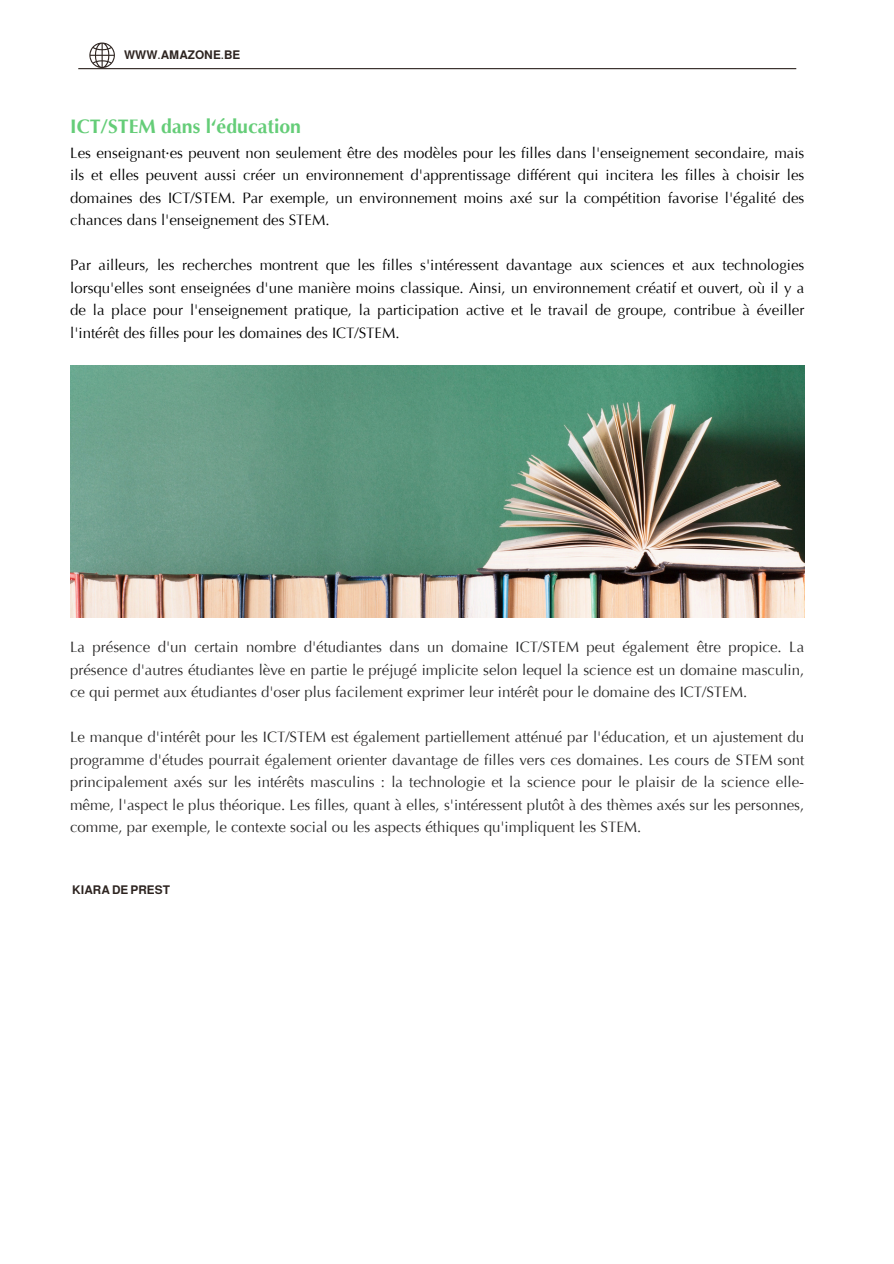
<style>
.page{position:relative;width:894px;height:1264px;background:#fff}
.page>*{position:absolute;margin:0;border:0;box-sizing:border-box;transform-origin:0 0}
.t1{font:700 19.5px "Optima LT Pro";color:#65cd78}
.t2{font:15px/22.5px "Optima LT Pro";color:#2b2a2a;text-align:justify}
.t3{font:15px/22.5px "Optima LT Pro";color:#000;text-align:justify}
.t4{font:700 12px "Almarai";color:#2d2420}
</style>
<div class="page">
<svg style="left:89px;top:43px;width:26px;height:25px"></svg>
<hr style="left:78px;top:68px;width:718px;height:1px;background:#2d2420">
<img style="left:70px;top:366px;width:734px;height:251px">
<h1 class="t4" style="left:124px;top:48px;width:118px">WWW.AMAZONE.BE</h1>
<h1 class="t1" style="left:70px;top:119px;width:232px">ICT/STEM dans l‘éducation</h1>
<h1 class="t3" style="left:70px;top:143px;width:735px">Les enseignant·es peuvent non seulement être des modèles pour les filles dans l'enseignement secondaire, mais ils et elles peuvent aussi créer un environnement d'apprentissage différent qui incitera les filles à choisir les domaines des ICT/STEM. Par exemple, un environnement moins axé sur la compétition favorise l'égalité des chances dans l'enseignement des STEM.</h1>
<h1 class="t3" style="left:70px;top:255px;width:735px">Par ailleurs, les recherches montrent que les filles s'intéressent davantage aux sciences et aux technologies lorsqu'elles sont enseignées d'une manière moins classique. Ainsi, un environnement créatif et ouvert, où il y a de la place pour l'enseignement pratique, la participation active et le travail de groupe, contribue à éveiller l'intérêt des filles pour les domaines des ICT/STEM.</h1>
<p class="t2" style="left:70px;top:637px;width:735px">La présence d'un certain nombre d'étudiantes dans un domaine ICT/STEM peut également être propice. La présence d'autres étudiantes lève en partie le préjugé implicite selon lequel la science est un domaine masculin, ce qui permet aux étudiantes d'oser plus facilement exprimer leur intérêt pour le domaine des ICT/STEM.</p>
<p class="t2" style="left:70px;top:727px;width:735px">Le manque d'intérêt pour les ICT/STEM est également partiellement atténué par l'éducation, et un ajustement du programme d'études pourrait également orienter davantage de filles vers ces domaines. Les cours de STEM sont principalement axés sur les intérêts masculins : la technologie et la science pour le plaisir de la science elle&shy;même, l'aspect le plus théorique. Les filles, quant à elles, s'intéressent plutôt à des thèmes axés sur les personnes, comme, par exemple, le contexte social ou les aspects éthiques qu'impliquent les STEM.</p>
<h1 class="t4" style="left:72px;top:883px;width:99px">KIARA DE PREST</h1>
</div>
